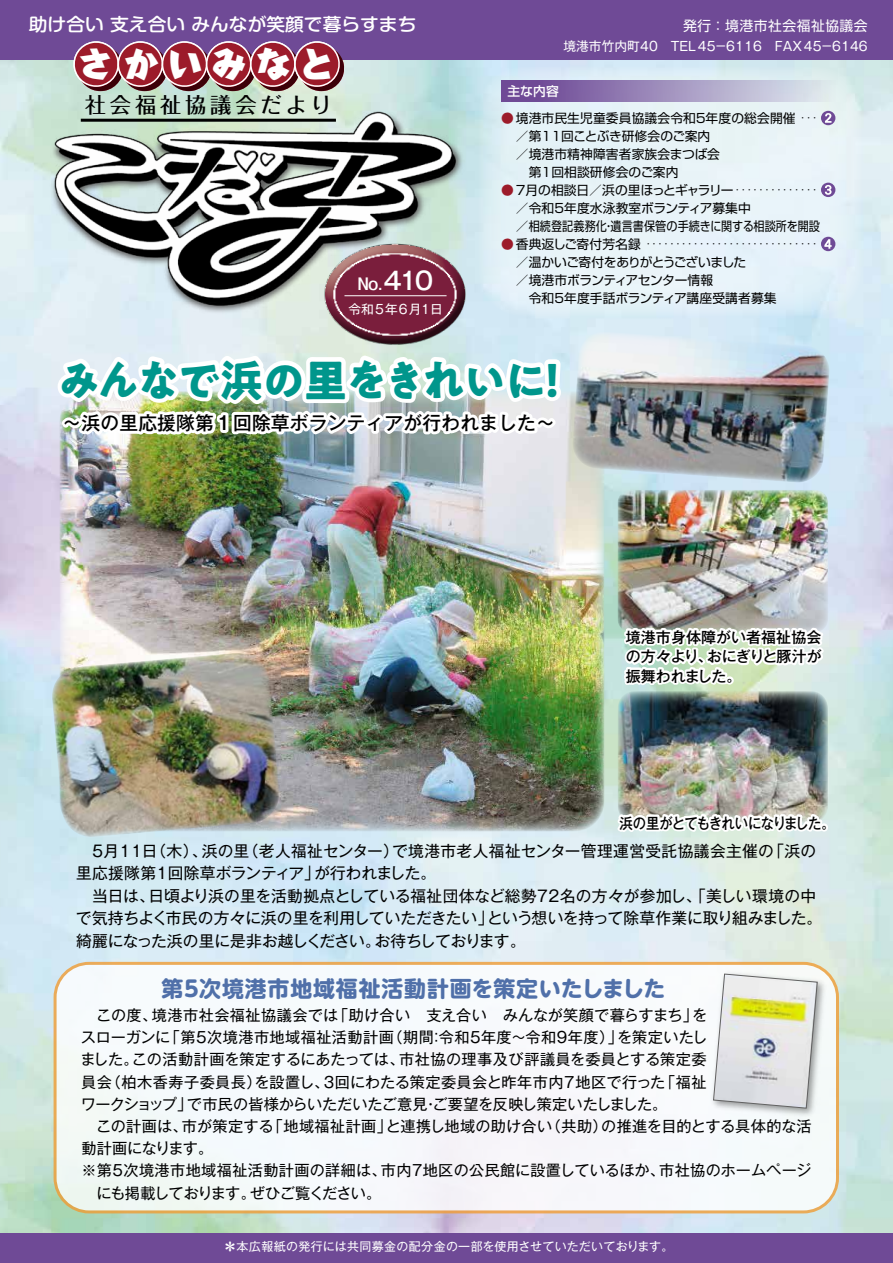
<style>
.page{position:relative;width:893px;height:1263px;background:#fff}
.page>*{position:absolute;margin:0;border:0;box-sizing:border-box;transform-origin:0 0}
.t1{font:700 43.5px "PA1 Gothic Std";letter-spacing:-.055em;color:#00968c}
.t2{font:800 34.05px "Harucraft Std";letter-spacing:.295em;color:#fff}
.t3{font:500 24.45px "Gothic MB101 Pro";color:#fff}
.t4{font:700 21.9px "UD Shin M Go Pro";letter-spacing:.04em;color:#5070a9}
.t5{font:500 21.3px "Folk Pro";letter-spacing:.18em;color:#000}
.t6{font:500 18.75px "Gothic MB101 Pro";letter-spacing:.01em;color:#000}
.t7{font:500 17.85px "Shin M Go Pro";color:#fff;scale:1.05 1}
.t8{font:500 15.9px "Gothic MB101 Pro";color:#fff;scale:1.33 1}
.t9{font:15.75px/22.5px "Gothic MB101 Pro";color:#000}
.t10{font:15.75px "Gothic MB101 Pro";letter-spacing:.025em;color:#000}
.t11{font:15.75px "Gothic MB101 Pro";letter-spacing:-.04em;color:#000}
.t12{font:15.75px "Gothic MB101 Pro";letter-spacing:-.03em;color:#000}
.t13{font:15.15px/22.2px "Gothic MB101 Pro";letter-spacing:.015em;color:#000}
.t14{font:15.15px/22.2px "Gothic MB101 Pro";letter-spacing:-.01em;color:#000}
.t15{font:15.15px "Gothic MB101 Pro";letter-spacing:-.05em;color:#000}
.t16{font:15.15px "Gothic MB101 Pro";letter-spacing:.035em;color:#000}
.t17{font:15.15px "Gothic MB101 Pro";letter-spacing:-.11em;color:#000}
.t18{font:500 15px/19.5px "Gothic MB101 Pro";letter-spacing:-.005em;color:#000;text-align:right}
.t19{font:500 15px "Gothic MB101 Pro";letter-spacing:-.045em;color:#000;scale:.89 1}
.t20{font:500 15px/19.5px "Gothic MB101 Pro";letter-spacing:-.025em;color:#000}
.t21{font:13.8px "Shin Go Pro";letter-spacing:.035em;color:#fff}
.t22{font:12.75px/18px "Shin Go Pro";letter-spacing:.01em;color:#000}
.t23{font:12.75px/18px "Shin Go Pro";letter-spacing:-.02em;color:#000}
.t24{font:12.75px "Gothic MB101 Pro";letter-spacing:-.15em;color:#fff}
.t25{font:12.75px "Gothic MB101 Pro";letter-spacing:-.065em;color:#fff}
.t26{font:500 12.75px "Shin Go Pro";color:#fff}
.t27{font:12.75px "Shin Go Pro";letter-spacing:.01em;color:#000;scale:.87 1}
.t28{font:12px "Gothic MB101 Pro";letter-spacing:.025em;color:#fff}
.t29{font:8.55px "Gothic MB101 Pro";color:#000}
.s1{font-size:15.9px}
.s2{color:#9c1b2a}
</style>
<div class="page">
<img style="left:0;top:60px;width:892px;height:1173px">
<svg style="left:477px;top:65px;width:387px;height:252px;background:#e4f1f7"></svg>
<div style="left:0;top:1233px;width:893px;height:30px;background:#6f4a96"></div>
<div style="left:0;top:0;width:893px;height:60px;background:#6f4a96"></div>
<div style="left:55px;top:963px;width:782px;height:249px;background:#f6fafc;border-radius:34px"></div>
<div style="left:54px;top:962px;width:785px;height:251px;border:3px solid #f09c34;border-radius:34px"></div>
<img style="left:59px;top:391px;width:546px;height:441px">
<img style="left:51px;top:652px;width:230px;height:186px">
<img style="left:617px;top:691px;width:211px;height:133px">
<img style="left:617px;top:490px;width:211px;height:142px">
<svg style="left:624px;top:628px;width:200px;height:57px"></svg>
<div style="left:725px;top:676px;width:9px;height:8px;background:#fff;border-radius:50%"></div>
<svg style="left:617px;top:814px;width:206px;height:18px"></svg>
<div style="left:820px;top:823px;width:8px;height:8px;background:#fff;border-radius:50%"></div>
<img style="left:571px;top:331px;width:259px;height:152px">
<svg style="left:58px;top:356px;width:503px;height:48px"></svg>
<img style="left:62px;top:411px;width:494px;height:24px">
<img style="left:739px;top:967px;width:91px;height:149px">
<svg style="left:713px;top:973px;width:105px;height:136px"></svg>
<img style="left:21px;top:77px;width:470px;height:269px">
<img style="left:316px;top:236px;width:158px;height:115px">
<hr style="left:344px;top:295px;width:103px;height:1px;background:#fff">
<svg style="left:821px;top:237px;width:14px;height:14px"></svg>
<svg style="left:821px;top:111px;width:14px;height:14px"></svg>
<svg style="left:821px;top:183px;width:14px;height:14px"></svg>
<svg style="left:71px;top:41px;width:275px;height:50px;background:#9c4454"></svg>
<div style="left:502px;top:81px;width:334px;height:21px;background:linear-gradient(to right,#643a8e,#e1edf0)"></div>
<hr style="left:892px;top:0;width:1px;height:1263px;background:#fef6f8">
<p class="t7" style="left:29px;top:10px;width:371px">助け合い支え合いみんなが笑顔で暮らすまち</p>
<h2 class="t2" style="left:78px;top:38px;width:257px">さかいみなと</h2>
<h3 class="t5" style="left:85px;top:87px;width:249px">社会福祉協議会だより</h3>
<h3 class="t3" style="left:378px;top:260px;width:57px"><span class="s1">.</span>410</h3>
<p class="t8" style="left:357px;top:270px;width:17px">No</p>
<p class="t25" style="left:349px;top:299px;width:75px">令和５年６月</p>
<p class="t25" style="left:419px;top:299px;width:25px">１日</p>
<p class="t21" style="left:683px;top:14px;width:186px">発行：境港市社会福祉協議会</p>
<p class="t24" style="left:563px;top:36px;width:308px">境港市竹内町４０　TEL ４５－６１１６　FAX ４５－６１4６</p>
<p class="t26" style="left:507px;top:81px;width:53px">主な内容</p>
<p class="t22" style="left:516px;top:107px;width:281px;text-indent:-14px"><span class="s2">●</span>境港市民生児童委員協議会令和５年度の総会開催／第11回ことぶき研修会のご案内<br>／境港市精神障害者家族会まつば会<br>　第1回相談研修会のご案内</p>
<p class="t22" style="left:516px;top:180px;width:306px;text-indent:-14px"><span class="s2">●</span>7月の相談日／浜の里ほっとギャラリー<br>／令和5年度水泳教室ボランティア募集中<br>／相続登記義務化遺言書保管の手続きに関する相談所を開設</p>
<p class="t29" style="left:798px;top:111px;width:22px">・・</p>
<p class="t29" style="left:804px;top:111px;width:10px">・</p>
<p class="t29" style="left:733px;top:183px;width:81px">・・・・・・・</p>
<p class="t29" style="left:739px;top:183px;width:81px">・・・・・・・</p>
<p class="t27" style="left:603px;top:216px;width:14px">・</p>
<p class="t23" style="left:516px;top:233px;width:262px;text-indent:-14px"><span class="s2">●</span>香典返しご寄付芳名録<br>／温かいご寄付をありがとうございました<br>／境港市ボランティアセンター情報<br>　令和5年度手話ボランティア講座受講者募集</p>
<p class="t29" style="left:644px;top:237px;width:176px">・・・・・・・・・・・・・・・</p>
<p class="t29" style="left:650px;top:237px;width:164px">・・・・・・・・・・・・・・</p>
<h1 class="t1" style="left:57px;top:353px;width:492px">みんなで浜の里をきれいに</h1>
<p class="t6" style="left:63px;top:407px;width:494px">～浜の里応援隊第１回除草ボランティアが行われました~</p>
<h1 class="t1" style="left:531px;top:353px;width:45px">!</h1>
<p class="t18" style="left:626px;top:625px;width:198px">境港市身体障がい者福祉協会おにぎりと豚汁が</p>
<p class="t20" style="left:626px;top:645px;width:117px">の方々より、<br>振舞われました。</p>
<p class="t19" style="left:619px;top:810px;width:243px">浜の里がとてもきれいになりました。</p>
<p class="t9" style="left:142px;top:837px;width:67px">（日木）、</p>
<p class="t9" style="left:243px;top:837px;width:158px">（老人福祉センター）</p>
<p class="t10" style="left:392px;top:838px;width:383px">で境港市老人福祉センター管理運営受託協議会主催の</p>
<p class="t9" style="left:768px;top:837px;width:49px">「浜の</p>
<p class="t9" style="left:202px;top:837px;width:49px">浜の里</p>
<p class="t9" style="left:76px;top:837px;width:70px">　５月１１</p>
<p class="t9" style="left:148px;top:860px;width:669px;text-indent:-72px">里応援隊第１回除草ボランティア」<br>日頃より浜の里を活動拠点としている福祉団体など総勢72名の方々が参加し、「美しい環境の中</p>
<p class="t12" style="left:314px;top:860px;width:123px">が行われました。</p>
<p class="t9" style="left:76px;top:882px;width:80px">　当日は、</p>
<p class="t9" style="left:375px;top:905px;width:152px;text-indent:-299px">で気持ちよく市民の方々に浜の里を利用していただきたい」<br>お待ちしております。</p>
<p class="t11" style="left:487px;top:905px;width:337px">という想いを持って除草作業に取り組みました。</p>
<p class="t9" style="left:76px;top:927px;width:306px">綺麗になった浜の里に是非お越しください。</p>
<h3 class="t4" style="left:161px;top:971px;width:506px">第５次境港市地域福祉活動計画を策定いたしました</h3>
<p class="t13" style="left:333px;top:1002px;width:366px">「助け合い　支え合い　みんなが笑顔で暮らすまち」</p>
<p class="t13" style="left:152px;top:1002px;width:188px">境港市社会福祉協議会では</p>
<p class="t13" style="left:692px;top:1002px;width:17px">を</p>
<p class="t13" style="left:81px;top:1002px;width:77px">　この度、</p>
<p class="t13" style="left:81px;top:1024px;width:91px">スローガンに</p>
<p class="t13" style="left:388px;top:1024px;width:237px">（期間令和５年度～令和９年度）」</p>
<p class="t13" style="left:165px;top:1024px;width:230px">「第５次境港市地域福祉活動計画</p>
<p class="t13" style="left:617px;top:1024px;width:92px">を策定いたし</p>
<p class="t13" style="left:429px;top:1024px;width:17px">：</p>
<p class="t13" style="left:399px;top:1046px;width:309px">市社協の理事及び評議員を委員とする策定委</p>
<p class="t13" style="left:132px;top:1046px;width:274px">この活動計画を策定するにあたっては、</p>
<p class="t13" style="left:80px;top:1046px;width:60px">ました。</p>
<p class="t16" style="left:106px;top:1069px;width:157px">（柏木香寿子委員長）</p>
<p class="t13" style="left:660px;top:1069px;width:48px">「福祉</p>
<p class="t13" style="left:254px;top:1069px;width:412px">を設置し３、回にわたる策定委員会と昨年市内７地区で行った</p>
<p class="t13" style="left:81px;top:1069px;width:32px">員会</p>
<p class="t17" style="left:81px;top:1091px;width:113px">ワークショップ」</p>
<p class="t13" style="left:187px;top:1091px;width:482px">で市民の皆様からいただいたご意見ご要望を反映し策定いたしました。</p>
<p class="t13" style="left:423px;top:1091px;width:17px">・</p>
<p class="t13" style="left:546px;top:1113px;width:63px">（共助）</p>
<p class="t13" style="left:268px;top:1113px;width:126px">「地域福祉計画」</p>
<p class="t13" style="left:182px;top:1113px;width:93px">市が策定する</p>
<p class="t14" style="left:601px;top:1113px;width:212px">の推進を目的とする具体的な活</p>
<p class="t13" style="left:386px;top:1113px;width:168px">と連携し地域の助け合い</p>
<p class="t14" style="left:81px;top:1113px;width:134px">　この計画は、<br>動計画になります。</p>
<p class="t13" style="left:659px;top:1157px;width:154px">市社協のホームページ</p>
<p class="t13" style="left:250px;top:1157px;width:138px;text-indent:-168px">※第５次境港市地域福祉活動計画の詳細は、ぜひご覧ください。</p>
<p class="t13" style="left:381px;top:1157px;width:285px">市内7地区の公民館に設置しているほか、</p>
<p class="t15" style="left:81px;top:1180px;width:176px">　にも掲載しております。</p>
<p class="t28" style="left:224px;top:1237px;width:451px">＊本広報紙の発行には共同募金の配分金の一部を使用させていただいております。</p>
</div>
